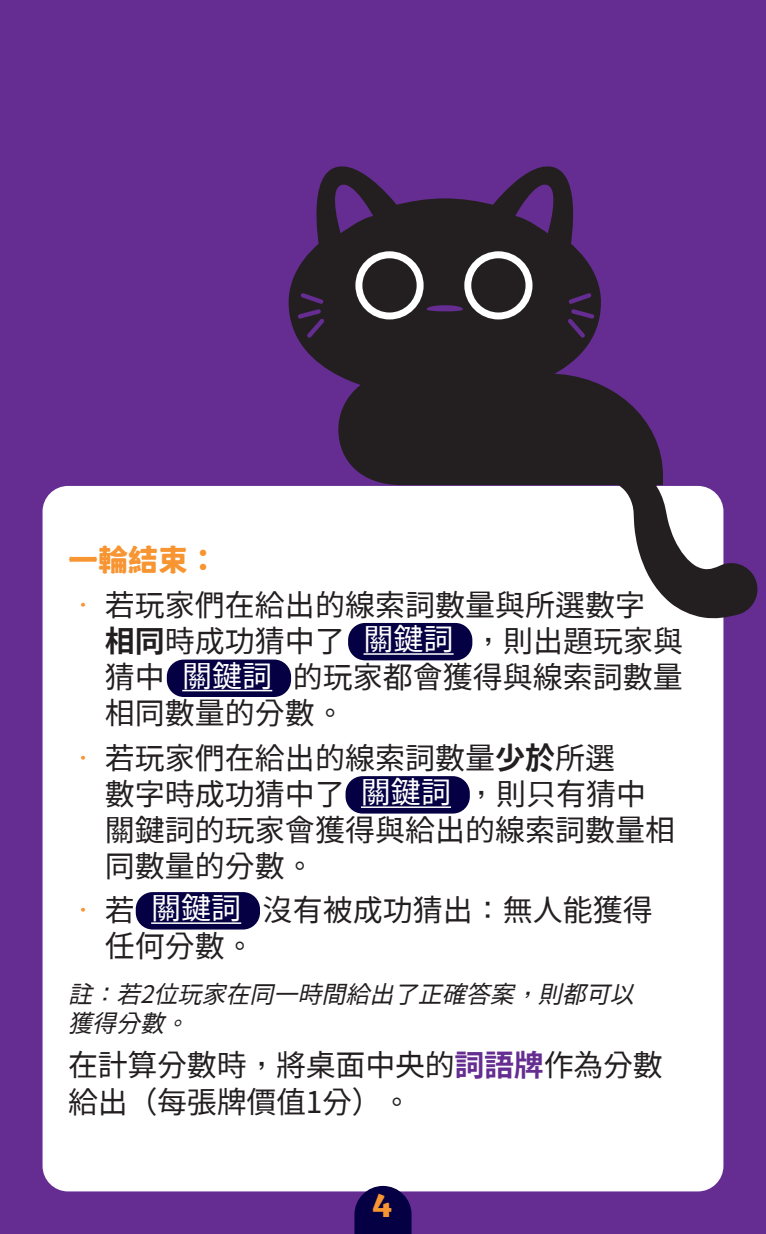
<style>
.page{position:relative;width:766px;height:1234px;background:#fff}
.page>*{position:absolute;margin:0;border:0;box-sizing:border-box;transform-origin:0 0}
.titre{font:800 39.6px "Grenze";color:#f79532}
.t1{font:30px/36px "Taipei Sans TC Beta";color:#231f20}
.t2{font:30px "Taipei Sans TC Beta";color:#fff}
.Style_de_paragraphe_2{font:900 30px "Swei Devil Sans CJ Ktc";color:#f79532}
.t3{font:30px "Taipei Sans TC Beta";color:#f79532}
.t4{font:italic 24px/28.8px "Taipei Sans TC Beta";color:#231f20}
.s1{color:#f79532}
.s2{font-weight:700}
.s3{color:#231f20}
.s4{font-weight:700;color:#652d91}
</style>
<div class="page">
<div style="left:0;top:0;width:765px;height:1233px;background:#652d91"></div>
<div style="left:43px;top:486px;width:680px;height:705px;background:#fff;border-radius:26px"></div>
<svg style="left:288px;top:198px;width:312px;height:178px;fill:#231f20"></svg>
<svg style="left:294px;top:290px;width:303px;height:51px;background:#282128"></svg>
<svg style="left:305px;top:166px;width:97px;height:93px"></svg>
<svg style="left:487px;top:166px;width:97px;height:93px"></svg>
<div style="left:355px;top:251px;width:68px;height:68px;background:#fff;border-radius:50%"></div>
<div style="left:362px;top:258px;width:54px;height:54px;background:#231f20;border-radius:50%"></div>
<div style="left:464px;top:251px;width:68px;height:68px;background:#fff;border-radius:50%"></div>
<div style="left:471px;top:258px;width:54px;height:54px;background:#231f20;border-radius:50%"></div>
<svg style="left:338px;top:373px;width:420px;height:246px"></svg>
<svg style="left:354px;top:1185px;width:57px;height:48px;background:#211958"></svg>
<div style="left:348px;top:622px;width:124px;height:38px;background:#050043;border-radius:17px"></div>
<hr style="left:363px;top:653px;width:90px;height:1px;background:#fff">
<div style="left:167px;top:659px;width:124px;height:37px;background:#050043;border-radius:17px"></div>
<hr style="left:182px;top:689px;width:90px;height:2px;background:#fff">
<div style="left:345px;top:776px;width:124px;height:37px;background:#050043;border-radius:17px"></div>
<hr style="left:361px;top:806px;width:90px;height:1px;background:#fff">
<div style="left:136px;top:891px;width:124px;height:38px;background:#050043;border-radius:17px"></div>
<hr style="left:151px;top:922px;width:90px;height:1px;background:#fff">
<p class="Style_de_paragraphe_2" style="left:68px;top:543px;width:151px">一輪結束：</p>
<p class="t1" style="left:105px;top:587px;width:542px;text-indent:-37px"><span class="s1">•</span> 若玩家們在給出的線索詞數量與所選數字<span class="s2">相同</span>時成功猜中了</p>
<p class="t2" style="left:363px;top:622px;width:91px">關鍵詞</p>
<p class="t1" style="left:473px;top:623px;width:211px">，則出題玩家與</p>
<p class="t2" style="left:182px;top:658px;width:91px">關鍵詞</p>
<p class="t1" style="left:105px;top:659px;width:61px">猜中</p>
<p class="t1" style="left:105px;top:659px;width:579px;text-indent:188px">的玩家都會獲得與線索詞數量相同數量的分數。</p>
<p class="t1" style="left:105px;top:740px;width:511px;text-indent:-37px"><span class="s1">•</span> 若玩家們在給出的線索詞數量<span class="s2">少於</span>所選數字時成功猜中了</p>
<p class="t2" style="left:361px;top:775px;width:91px">關鍵詞</p>
<p class="t1" style="left:105px;top:776px;width:571px;text-indent:361px">，則只有猜中關鍵詞的玩家會獲得與給出的線索詞數量相同數量的分數。</p>
<p class="t3" style="left:68px;top:893px;width:68px">•<span class="s3">若</span></p>
<p class="t1" style="left:262px;top:892px;width:391px">沒有被成功猜出：無人能獲得</p>
<p class="t1" style="left:105px;top:928px;width:151px">任何分數。</p>
<p class="t4" style="left:68px;top:980px;width:576px">註：若2位玩家在同一時間給出了正確答案，則都可以獲得分數。</p>
<p class="t1" style="left:68px;top:1047px;width:596px">在計算分數時，將桌面中央的<span class="s4">詞語牌</span>作為分數給出（每張牌價值1分）。</p>
<p class="t2" style="left:151px;top:891px;width:92px">關鍵詞</p>
<p class="titre" style="left:372px;top:1169px;width:22px">4</p>
</div>
